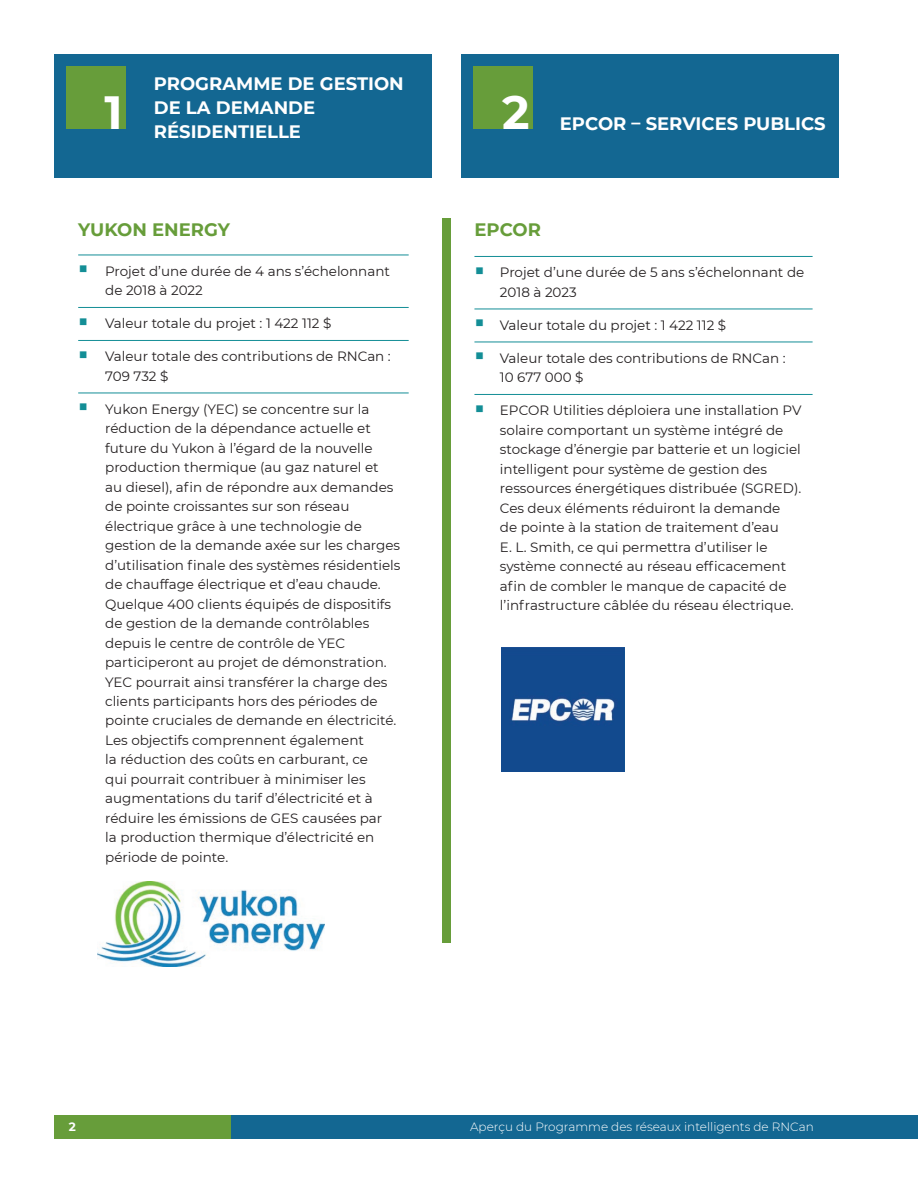
<style>
.page{position:relative;width:918px;height:1188px;background:#fff}
.page>*{position:absolute;margin:0;border:0;box-sizing:border-box;transform-origin:0 0}
.t1{font:700 46.5px "Montserrat";color:#fff}
.t2{font:700 18px/24px "Montserrat";color:#fff}
.t3{font:700 18px "Montserrat";color:#679d3a}
.t4{font:13.5px/19.5px "Montserrat";color:#231f20}
.t5{font:300 12px "Montserrat";color:#fff}
.t6{font:700 12px "Montserrat";color:#fff}
</style>
<div class="page">
<div style="left:231px;top:1116px;width:687px;height:23px;background:#136792"></div>
<div style="left:55px;top:1116px;width:176px;height:23px;background:#679d3a"></div>
<img style="left:98px;top:881px;width:227px;height:85px">
<div style="left:54px;top:55px;width:378px;height:123px;background:#136792"></div>
<div style="left:461px;top:55px;width:378px;height:123px;background:#136792"></div>
<div style="left:66px;top:67px;width:60px;height:62px;background:#679d3a"></div>
<div style="left:473px;top:67px;width:60px;height:62px;background:#679d3a"></div>
<hr style="left:474px;top:256px;width:339px;height:1px;background:#138e96">
<hr style="left:474px;top:309px;width:339px;height:1px;background:#138e96">
<hr style="left:474px;top:342px;width:339px;height:1px;background:#138e96">
<hr style="left:474px;top:394px;width:339px;height:1px;background:#138e96">
<div style="left:442px;top:218px;width:8px;height:725px;background:#679d3a"></div>
<hr style="left:78px;top:255px;width:331px;height:1px;background:#138e96">
<hr style="left:78px;top:307px;width:331px;height:1px;background:#138e96">
<hr style="left:78px;top:340px;width:331px;height:1px;background:#138e96">
<hr style="left:78px;top:393px;width:331px;height:1px;background:#138e96">
<img style="left:501px;top:648px;width:123px;height:123px">
<h2 class="t1" style="left:104px;top:79px;width:20px">1</h2>
<h2 class="t2" style="left:154px;top:70px;width:251px">PROGRAMME DE GESTION<br>DE LA DEMANDE<br>RÉSIDENTIELLE</h2>
<h3 class="t3" style="left:78px;top:216px;width:153px">YUKON ENERGY</h3>
<p class="t4" style="left:105px;top:261px;width:286px">Projet d’une durée de 4 ans s’échelonnant de 2018 à 2022</p>
<p class="t4" style="left:105px;top:313px;width:228px">Valeur totale du projet : 1 422 112 $</p>
<p class="t4" style="left:105px;top:346px;width:287px">Valeur totale des contributions de RNCan :<br>709 732 $</p>
<p class="t4" style="left:105px;top:399px;width:297px">Yukon Energy (YEC) se concentre sur la réduction de la dépendance actuelle et future du Yukon à l’égard de la nouvelle production thermique (au gaz naturel et<br>au diesel), afin de répondre aux demandes de pointe croissantes sur son réseau électrique grâce à une technologie de gestion de la demande axée sur les charges d’utilisation finale des systèmes résidentiels de chauffage électrique et d’eau chaude.<br>Quelque 400 clients équipés de dispositifs de gestion de la demande contrôlables depuis le centre de contrôle de YEC participeront au projet de démonstration.<br>YEC pourrait ainsi transférer la charge des clients participants hors des périodes de pointe cruciales de demande en électricité.<br>Les objectifs comprennent également<br>la réduction des coûts en carburant, ce<br>qui pourrait contribuer à minimiser les augmentations du tarif d’électricité et à réduire les émissions de GES causées par<br>la production thermique d’électricité en période de pointe.</p>
<h2 class="t1" style="left:502px;top:79px;width:29px">2</h2>
<h2 class="t2" style="left:560px;top:111px;width:267px">EPCOR – SERVICES PUBLICS</h2>
<h3 class="t3" style="left:474px;top:216px;width:68px">EPCOR</h3>
<p class="t4" style="left:500px;top:262px;width:306px">Projet d’une durée de 5 ans s’échelonnant de<br>2018 à 2023</p>
<p class="t4" style="left:500px;top:315px;width:228px">Valeur totale du projet : 1 422 112 $</p>
<p class="t4" style="left:500px;top:348px;width:287px">Valeur totale des contributions de RNCan :<br>10 677 000 $</p>
<p class="t4" style="left:500px;top:400px;width:303px">EPCOR Utilities déploiera une installation PV solaire comportant un système intégré de stockage d’énergie par batterie et un logiciel intelligent pour système de gestion des ressources énergétiques distribuée (SGRED).<br>Ces deux éléments réduiront la demande<br>de pointe à la station de traitement d’eau<br>E. L. Smith, ce qui permettra d’utiliser le système connecté au réseau efficacement afin de combler le manque de capacité de l’infrastructure câblée du réseau électrique.</p>
<p class="t6" style="left:69px;top:1118px;width:9px">2</p>
<p class="t5" style="left:470px;top:1118px;width:345px">Aperçu du Programme des réseaux intelligents de RNCan</p>
</div>
